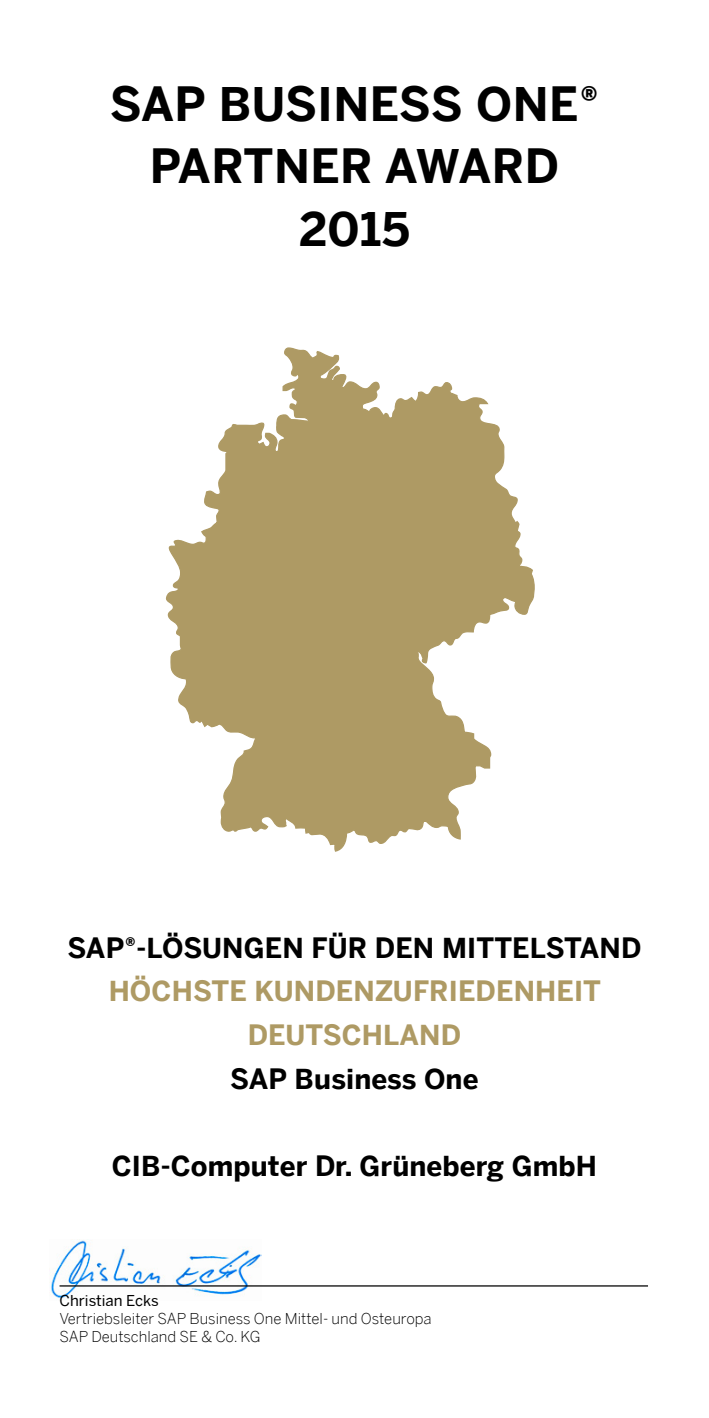
<style>
.page{position:relative;width:709px;height:1418px;background:#fff}
.page>*{position:absolute;margin:0;border:0;box-sizing:border-box;transform-origin:0 0}
.t1{font:700 46.25px/62.5px "Benton Sans";letter-spacing:.01em;color:#000;text-align:center}
.t2{font:700 27.5px "Benton Sans";letter-spacing:.005em;color:#000}
.t3{font:700 27.5px "Benton Sans";letter-spacing:.005em;color:#ae9a64}
.t4{font:300 15px/18px "Benton Sans";color:#000}
.t5{font:15px "Benton Sans";color:#000}
</style>
<div class="page">
<svg style="left:166px;top:347px;width:369px;height:504px;fill:#ae9a64"></svg>
<hr style="left:60px;top:1285px;width:588px;height:1px;background:#000">
<img style="left:51px;top:1239px;width:210px;height:60px">
<h1 class="t1" style="left:110px;top:71px;width:491px">SAP Business One®<br>Partner Award<br>2015</h1>
<p class="t2" style="left:68px;top:927px;width:327px">SAP®-LÖSUNGEN FÜR DEN</p>
<p class="t2" style="left:442px;top:927px;width:41px">MITTE</p>
<p class="t2" style="left:530px;top:927px;width:90px">LSTAND</p>
<p class="t3" style="left:109px;top:971px;width:186px">HÖCHSTE KUNDEN</p>
<p class="t3" style="left:375px;top:971px;width:73px">ZUFRIEDEN</p>
<p class="t3" style="left:535px;top:971px;width:37px">HEIT</p>
<p class="t3" style="left:248px;top:1014px;width:20px">DEUT</p>
<p class="t3" style="left:323px;top:1014px;width:117px">SCHLAND</p>
<p class="t2" style="left:230px;top:1058px;width:250px">SAP Business One</p>
<p class="t2" style="left:112px;top:1146px;width:487px">CI B-Computer Dr. Grüneberg GmbH</p>
<p class="t5" style="left:60px;top:1290px;width:101px">Christian Ecks</p>
<p class="t4" style="left:60px;top:1308px;width:373px">Vertriebsleiter SAP Business One Mittel- und Osteuropa<br>SAP Deutschland SE &amp; Co. KG</p>
</div>
